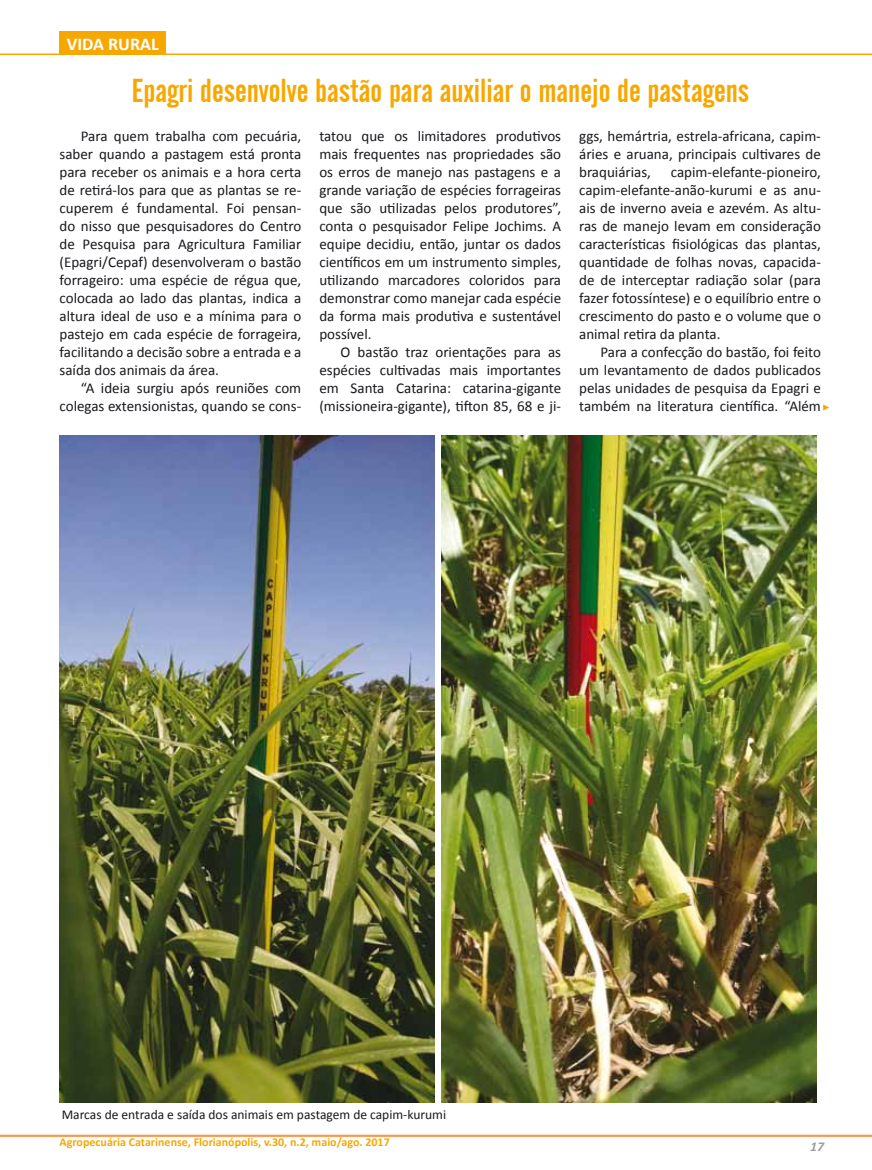
<style>
.page{position:relative;width:872px;height:1170px;background:#fff}
.page>*{position:absolute;margin:0;border:0;box-sizing:border-box;transform-origin:0 0}
.t1{font:33px "Alternate Gothic No 2 BT";color:#f7a800}
.t2{font:700 18px "Calibri";color:#fff}
.t3{font:15px/18px "Calibri";color:#1a171c;text-align:justify}
.t4{font:13.5px "Calibri";color:#1a171c}
.t5{font:italic 700 13.5px "Calibri";color:#9c9e9f}
.t6{font:700 12px "Calibri";color:#f7a800}
</style>
<div class="page">
<div style="left:60px;top:32px;width:106px;height:22px;background:#f7a800"></div>
<hr style="left:0;top:53px;width:872px;height:2px;background:#f7a800">
<hr style="left:0;top:1134px;width:872px;height:2px;background:#f7a800">
<img style="left:60px;top:435px;width:374px;height:666px">
<img style="left:441px;top:435px;width:375px;height:666px">
<svg style="left:823px;top:404px;width:6px;height:6px"></svg>
<p class="t2" style="left:67px;top:31px;width:93px">VIDA RURAL</p>
<h1 class="t1" style="left:131px;top:72px;width:619px">Epagri desenvolve bastão para auxiliar o manejo de pastagens</h1>
<p class="t3" style="left:319px;top:126px;width:243px">tatou que os limitadores produtivos mais frequentes nas propriedades são os erros de manejo nas pastagens e a grande variação de espécies forrageiras que são utilizadas pelos produtores”, conta o pesquisador Felipe Jochims. A equipe decidiu, então, juntar os dados científicos em um instrumento simples, utilizando marcadores coloridos para demonstrar como manejar cada espécie da forma mais produtiva e sustentável possível.</p>
<p class="t3" style="left:319px;top:342px;width:243px;text-indent:21px">O bastão traz orientações para as espécies cultivadas mais importantes em Santa Catarina: catarina-gigante (missioneira-gigante), tifton 85, 68 e ji-</p>
<p class="t3" style="left:60px;top:126px;width:243px;text-indent:21px">Para quem trabalha com pecuária, saber quando a pastagem está pronta para receber os animais e a hora certa de retirá-los para que as plantas se re&shy;cuperem é fundamental. Foi pensan&shy;do nisso que pesquisadores do Centro de Pesquisa para Agricultura Familiar (Epagri/Cepaf) desenvolveram o bastão forrageiro: uma espécie de régua que, colocada ao lado das plantas, indica a altura ideal de uso e a mínima para o pastejo em cada espécie de forrageira, facilitando a decisão sobre a entrada e a saída dos animais da área.</p>
<p class="t3" style="left:60px;top:378px;width:243px;text-align:right">“A ideia surgiu após reuniões com colegas extensionistas, quando se cons-</p>
<p class="t3" style="left:579px;top:126px;width:243px">ggs, hemártria, estrela-africana, capim&shy;áries e aruana, principais cultivares de braquiárias,</p>
<p class="t3" style="left:579px;top:162px;width:243px;text-indent:92px">capim-elefante-pioneiro, capim-elefante-anão-kurumi e as anu&shy;ais de inverno aveia e azevém. As altu&shy;ras de manejo levam em consideração características fisiológicas das plantas, quantidade de folhas novas, capacida&shy;de de interceptar radiação solar (para fazer fotossíntese) e o equilíbrio entre o crescimento do pasto e o volume que o animal retira da planta.</p>
<p class="t3" style="left:579px;top:342px;width:243px;text-indent:21px">Para a confecção do bastão, foi feito um levantamento de dados publicados pelas unidades de pesquisa da Epagri e também na literatura científica. “Além</p>
<p class="t4" style="left:62px;top:1104px;width:386px">Marcas de entrada e saída dos animais em pastagem de capim-kurumi</p>
<p class="t6" style="left:60px;top:1133px;width:332px">Agropecuária Catarinense, Florianópolis, v.30, n.2, maio/ago. 2017</p>
<p class="t5" style="left:810px;top:1137px;width:15px">17</p>
</div>
